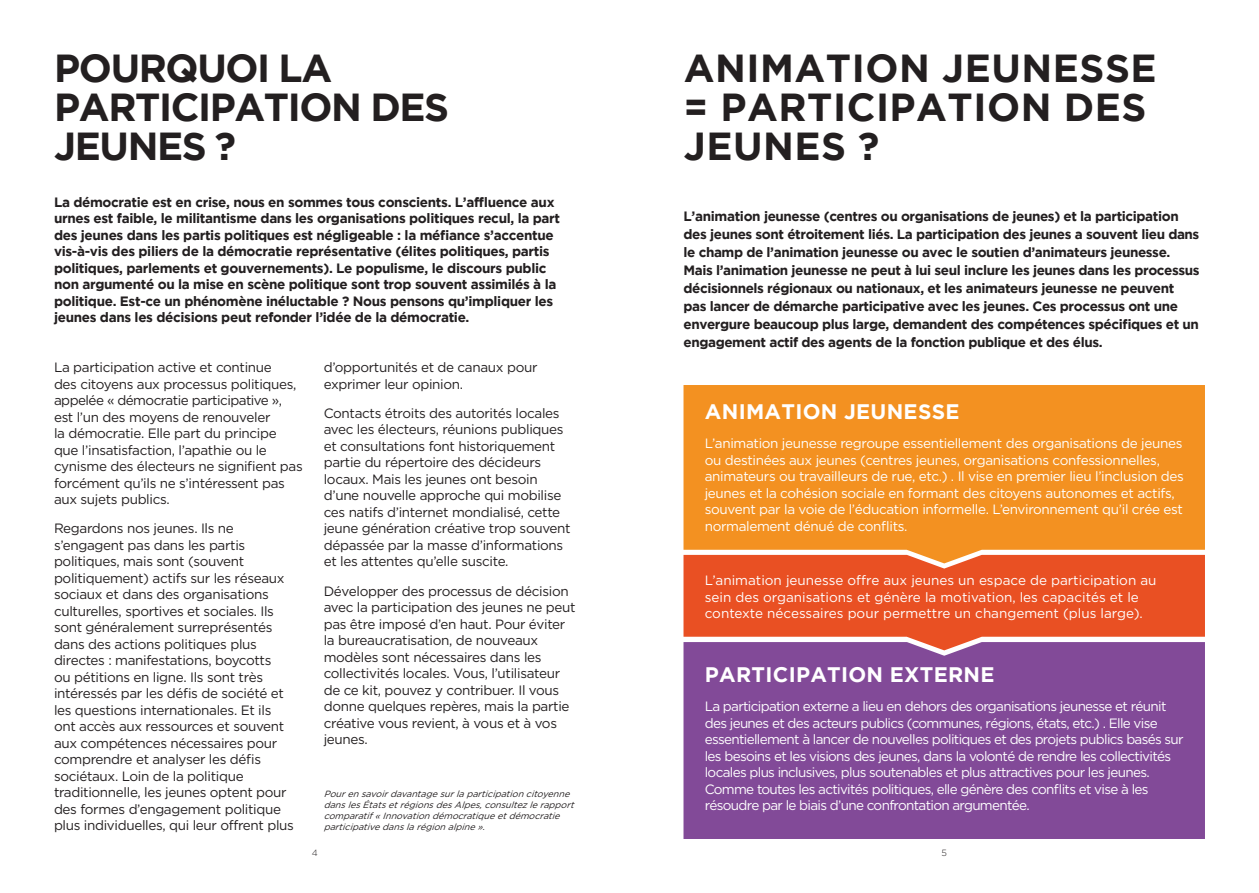
<style>
.page{position:relative;width:1259px;height:893px;background:#fff}
.page>*{position:absolute;margin:0;border:0;box-sizing:border-box;transform-origin:0 0}
.t1{font:700 39px/39px "Gotham";letter-spacing:.015em;color:#231f20}
.t2{font:700 39px/39px "Gotham";letter-spacing:-.035em;color:#231f20}
.t3{font:700 21px "Gotham";letter-spacing:.015em;color:#fff}
.t4{font:13.5px/16.5px "Gotham";letter-spacing:-.025em;color:#231f20}
.t5{font:700 13.5px/16.5px "Gotham";letter-spacing:-.03em;color:#231f20}
.t6{font:13.5px/16.5px "Gotham";letter-spacing:-.035em;color:#fff}
.t7{font:13.5px/16.5px "Gotham";color:#fff}
.t8{font:italic 9px/10.8px "Gotham";color:#231f20}
.t9{font:300 9px "Gotham";color:#231f20}
</style>
<div class="page">
<div style="left:683px;top:650px;width:522px;height:189px;background:#824a98"></div>
<div style="left:683px;top:385px;width:522px;height:170px;background:#f39121"></div>
<svg style="left:683px;top:555px;width:522px;height:95px;background:#e25b3a"></svg>
<h1 class="t2" style="left:54px;top:48px;width:396px">Pourquoi la participation des jeunes ?</h1>
<p class="t5" style="left:54px;top:193px;width:508px">La démocratie est en crise, nous en sommes tous conscients. L’affluence aux urnes est faible, le militantisme dans les organisations politiques recul, la part des jeunes dans les partis politiques est négligeable : la méfiance s’accentue vis-à-vis des piliers de la démocratie représentative (élites politiques, partis politiques, parlements et gouvernements). Le populisme, le discours public non argumenté ou la mise en scène politique sont trop souvent assimilés à la politique. Est-ce un phénomène inéluctable ? Nous pensons qu’impliquer les jeunes dans les décisions peut refonder l’idée de la démocratie.</p>
<p class="t4" style="left:54px;top:359px;width:250px">La participation active et continue<br>des citoyens aux processus politiques, appelée « démocratie participative », est l’un des moyens de renouveler<br>la démocratie. Elle part du principe que l’insatisfaction, l’apathie ou le cynisme des électeurs ne signifient pas forcément qu’ils ne s’intéressent pas aux sujets publics.</p>
<p class="t4" style="left:54px;top:520px;width:241px">Regardons nos jeunes. Ils ne s’engagent pas dans les partis politiques, mais sont (souvent politiquement) actifs sur les réseaux sociaux et dans des organisations culturelles, sportives et sociales. Ils sont généralement surreprésentés dans des actions politiques plus directes : manifestations, boycotts<br>ou pétitions en ligne. Ils sont très intéressés par les défis de société et les questions internationales. Et ils ont accès aux ressources et souvent aux compétences nécessaires pour comprendre et analyser les défis sociétaux. Loin de la politique traditionnelle, les jeunes optent pour des formes d’engagement politique plus individuelles, qui leur offrent plus</p>
<p class="t4" style="left:324px;top:359px;width:215px">d’opportunités et de canaux pour exprimer leur opinion.</p>
<p class="t4" style="left:324px;top:405px;width:248px">Contacts étroits des autorités locales avec les électeurs, réunions publiques et consultations font historiquement partie du répertoire des décideurs locaux. Mais les jeunes ont besoin d’une nouvelle approche qui mobilise ces natifs d’internet mondialisé, cette jeune génération créative trop souvent dépassée par la masse d’informations et les attentes qu’elle suscite.</p>
<p class="t4" style="left:324px;top:582px;width:253px">Développer des processus de décision avec la participation des jeunes ne peut pas être imposé d’en haut. Pour éviter la bureaucratisation, de nouveaux modèles sont nécessaires dans les collectivités locales. Vous, l’utilisateur de ce kit, pouvez y contribuer. Il vous donne quelques repères, mais la partie créative vous revient, à vous et à vos jeunes.</p>
<p class="t8" style="left:324px;top:788px;width:254px">Pourensavoirdavantagesurlaparticipationcitoyenne danslesÉtatsetrégionsdesAlpes,consultezlerapport comparatif«Innovationdémocratiqueetdémocratie participativedanslarégionalpine».</p>
<h1 class="t1" style="left:683px;top:48px;width:475px">Animation jeunesse = participation des jeunes ?</h1>
<p class="t5" style="left:683px;top:207px;width:517px;line-height:18px">L’animation jeunesse (centres ou organisations de jeunes) et la participation des jeunes sont étroitement liés. La participation des jeunes a souvent lieu dans le champ de l’animation jeunesse ou avec le soutien d’animateurs jeunesse.<br>Mais l’animation jeunesse ne peut à lui seul inclure les jeunes dans les processus décisionnels régionaux ou nationaux, et les animateurs jeunesse ne peuvent pas lancer de démarche participative avec les jeunes. Ces processus ont une envergure beaucoup plus large, demandent des compétences spécifiques et un engagement actif des agents de la fonction publique et des élus.</p>
<h2 class="t3" style="left:705px;top:399px;width:256px">Animation jeunesse</h2>
<p class="t6" style="left:705px;top:435px;width:480px">L’animation jeunesse regroupe essentiellement des organisations de jeunes ou destinées aux jeunes (centres jeunes, organisations confessionnelles, animateurs ou travailleurs de rue, etc.) . Il vise en premier lieu l’inclusion des jeunes et la cohésion sociale en formant des citoyens autonomes et actifs, souvent par la voie de l’éducation informelle. L’environnement qu’il crée est normalement dénué de conflits.</p>
<p class="t7" style="left:705px;top:572px;width:453px">L’animation jeunesse offre aux jeunes un espace de participation au sein des organisations et génère la motivation, les capacités et le contexte nécessaires pour permettre un changement (plus large).</p>
<h2 class="t3" style="left:705px;top:662px;width:291px">Participation externe</h2>
<p class="t6" style="left:705px;top:698px;width:480px">La participation externe a lieu en dehors des organisations jeunesse et réunit des jeunes et des acteurs publics (communes, régions, états, etc.) . Elle vise essentiellement à lancer de nouvelles politiques et des projets publics basés sur les besoins et les visions des jeunes, dans la volonté de rendre les collectivités locales plus inclusives, plus soutenables et plus attractives pour les jeunes.<br>Comme toutes les activités politiques, elle génère des conflits et vise à les résoudre par le biais d’une confrontation argumentée.</p>
<p class="t9" style="left:312px;top:848px;width:7px">4</p>
<p class="t9" style="left:941px;top:848px;width:7px">5</p>
</div>
